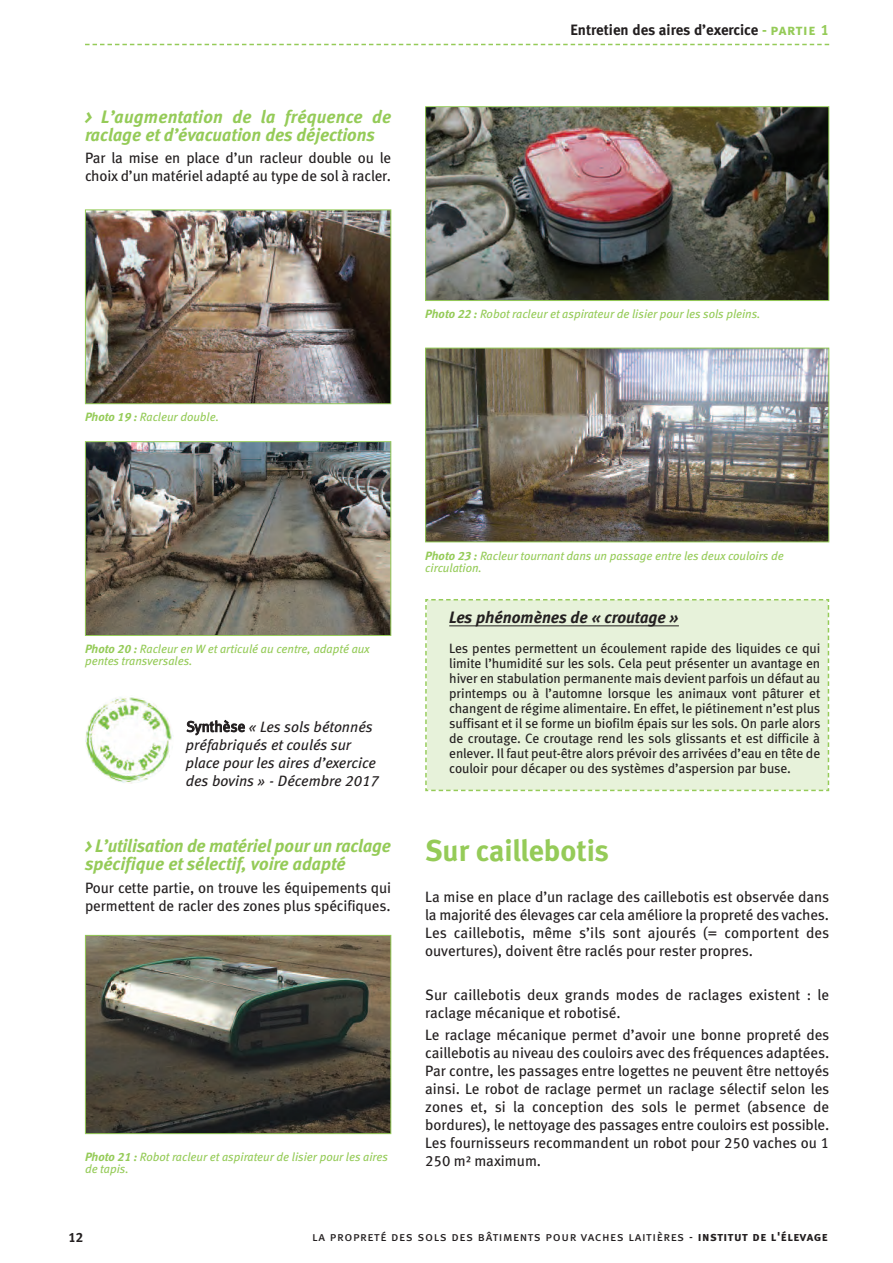
<style>
.page{position:relative;width:893px;height:1263px;background:#fff}
.page>*{position:absolute;margin:0;border:0;box-sizing:border-box;transform-origin:0 0}
.t1{font:30px "Meta Bold LF";letter-spacing:-.005em;color:#95cb58}
.t2{font:italic 18px/18px "Meta Bold LF";color:#95cb58}
.t3{font:italic 16.5px "Meta Bold LF";color:#231f20}
.t4{font:15px/18px "Meta Book LF";letter-spacing:-.005em;color:#231f20}
.t5{font:italic 15px/18px "Meta Book LF";color:#231f20}
.t6{font:15px "Meta Bold LF";color:#231f20}
.t7{font:13.5px/15px "Meta Book LF";letter-spacing:-.005em;color:#231f20;text-align:justify}
.t8{font:13.5px "Meta Bold LF";color:#231f20}
.t9{font:12.75px "Meta Book LF Caps";letter-spacing:.05em;color:#231f20}
.t10{font:italic 12px/12px "Meta Book LF";color:#95cb58}
.s1{color:#95cb58}
.s2{font-family:"Meta Bold LF Caps";color:#95cb58}
.s3{font-family:"Meta Bold LF"}
.s4{font-style:normal}
.s5{font-family:"Meta Bold LF Caps"}
</style>
<div class="page">
<svg style="left:85px;top:44px;width:744px;height:1px"></svg>
<img style="left:87px;top:211px;width:302px;height:191px">
<div style="left:85px;top:209px;width:306px;height:195px;border:1px solid #95cb58"></div>
<img style="left:87px;top:443px;width:302px;height:191px">
<div style="left:85px;top:441px;width:306px;height:195px;border:1px solid #95cb58"></div>
<div style="left:425px;top:599px;width:405px;height:193px;background:#e7f2da"></div>
<hr style="left:449px;top:626px;width:230px;height:1px;background:#231f20">
<img style="left:87px;top:937px;width:302px;height:195px">
<div style="left:85px;top:935px;width:306px;height:199px;border:1px solid #95cb58"></div>
<img style="left:427px;top:108px;width:400px;height:191px">
<div style="left:425px;top:106px;width:404px;height:195px;border:1px solid #95cb58"></div>
<img style="left:427px;top:350px;width:400px;height:190px">
<div style="left:425px;top:348px;width:404px;height:194px;border:1px solid #95cb58"></div>
<img style="left:85px;top:697px;width:88px;height:87px">
<p class="t2" style="left:85px;top:108px;width:308px">&gt; L’augmentation de la fréquence de raclage et d’évacuation des déjections</p>
<p class="t4" style="left:85px;top:149px;width:308px">Par la mise en place d’un racleur double ou le choix d’un matériel adapté au type de sol à racler.</p>
<p class="t6" style="left:570px;top:21px;width:260px">Entretien des aires d’exercice <span class="s1">-</span> <span class="s2">partie 1</span></p>
<p class="t10" style="left:85px;top:411px;width:136px"><span class="s3">Photo 19 :</span> Racleur double.</p>
<p class="t10" style="left:425px;top:308px;width:337px"><span class="s3">Photo 22 :</span> Robot racleur et aspirateur de lisier pour les sols pleins.</p>
<p class="t10" style="left:85px;top:643px;width:286px"><span class="s3">Photo 20 :</span> Racleur en W et articulé au centre, adapté aux pentes transversales.</p>
<p class="t5" style="left:186px;top:718px;width:195px"><span class="s4">Synthèse</span> « Les sols bétonnés préfabriqués et coulés sur place pour les aires d’exercice des bovins » - Décembre 2017</p>
<p class="t2" style="left:85px;top:837px;width:307px">&gt; L’utilisation de matériel pour un raclage spécifique et sélectif, voire adapté</p>
<p class="t4" style="left:85px;top:878px;width:308px">Pour cette partie, on trouve les équipements qui permettent de racler des zones plus spécifiques.</p>
<p class="t10" style="left:85px;top:1151px;width:305px"><span class="s3">Photo 21 :</span> Robot racleur et aspirateur de lisier pour les aires de tapis.</p>
<p class="t10" style="left:425px;top:549px;width:360px"><span class="s3">Photo 23 :</span> Racleur tournant dans un passage entre les deux couloirs de circulation.</p>
<p class="t3" style="left:449px;top:608px;width:231px">Les phénomènes de « croutage »</p>
<p class="t7" style="left:449px;top:641px;width:373px">Les pentes permettent un écoulement rapide des liquides ce qui limite l’humidité sur les sols. Cela peut présenter un avantage en hiver en stabulation permanente mais devient parfois un défaut au printemps ou à l’automne lorsque les animaux vont pâturer et changent de régime alimentaire. En effet, le piétinement n’est plus suffisant et il se forme un biofilm épais sur les sols. On parle alors de croutage. Ce croutage rend les sols glissants et est difficile à enlever. Il faut peut-être alors prévoir des arrivées d’eau en tête de couloir pour décaper ou des systèmes d’aspersion par buse.</p>
<h1 class="t1" style="left:425px;top:833px;width:185px">Sur caillebotis</h1>
<p class="t4" style="left:425px;top:887px;width:406px;text-align:justify">La mise en place d’un raclage des caillebotis est observée dans la majorité des élevages car cela améliore la propreté des vaches.<br>Les caillebotis, même s’ils sont ajourés (= comportent des ouvertures), doivent être raclés pour rester propres.</p>
<p class="t4" style="left:425px;top:986px;width:405px">Sur caillebotis deux grands modes de raclages existent : le raclage mécanique et robotisé.</p>
<p class="t4" style="left:425px;top:1026px;width:406px;text-align:justify">Le raclage mécanique permet d’avoir une bonne propreté des caillebotis au niveau des couloirs avec des fréquences adaptées.<br>Par contre, les passages entre logettes ne peuvent être nettoyés ainsi. Le robot de raclage permet un raclage sélectif selon les zones et, si la conception des sols le permet (absence de bordures), le nettoyage des passages entre couloirs est possible.<br>Les fournisseurs recommandent un robot pour 250 vaches ou 1<br>250 m² maximum.</p>
<p class="t8" style="left:68px;top:1229px;width:17px">12</p>
<p class="t9" style="left:312px;top:1229px;width:517px">la propreté des sols des bâtiments pour vaches laitières - <span class="s5">institut de l'élevage</span></p>
</div>
